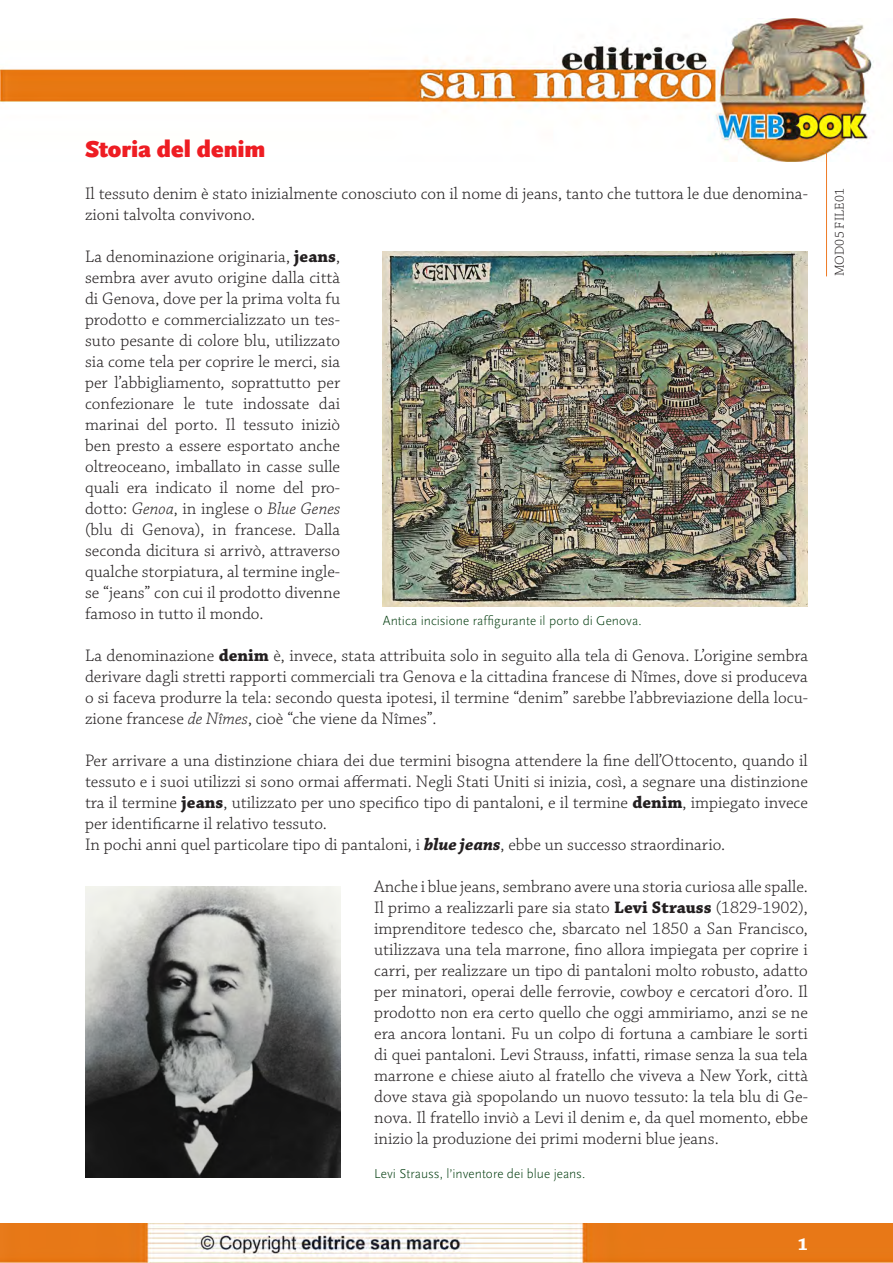
<style>
.page{position:relative;width:893px;height:1263px;background:#fff}
.page>*{position:absolute;margin:0;border:0;box-sizing:border-box;transform-origin:0 0}
.Normale{font:900 24px "Scala Sans";letter-spacing:-.005em;color:#ee1d23}
.t1{font:700 18px "Chaparral Pro";color:#fff}
.Normale-2{font:300 17.55px/21px "Chaparral Pro";color:#231f20;text-align:justify}
.didascalie_verdi{font:300 13.5px "Scala Sans";letter-spacing:.005em;color:#003b0d}
.t2{font:300 13.5px "Chaparral Pro";letter-spacing:.015em;color:#231f20}
.s1{font-weight:700}
.s2{font-style:italic}
.s3{font-weight:700;font-style:italic}
</style>
<div class="page">
<img style="left:0;top:1224px;width:893px;height:39px">
<img style="left:0;top:19px;width:874px;height:143px">
<hr style="left:826px;top:153px;width:1px;height:123px;background:#ee7b26">
<img style="left:85px;top:887px;width:255px;height:291px">
<img style="left:383px;top:251px;width:425px;height:356px">
<p class="Normale" style="left:85px;top:136px;width:182px">Storia del denim</p>
<p class="Normale-2" style="left:85px;top:184px;width:724px">Il tessuto denim è stato inizialmente conosciuto con il nome di jeans, tanto che tuttora le due denomina&shy;zioni talvolta convivono.</p>
<p class="Normale-2" style="left:85px;top:247px;width:257px">La denominazione originaria, <span class="s1">jeans</span>, sembra aver avuto origine dalla città di Genova, dove per la prima volta fu prodotto e commercializzato un tes&shy;suto pesante di colore blu, utilizzato sia come tela per coprire le merci, sia per l’abbigliamento, soprattutto per confezionare le tute indossate dai marinai del porto. Il tessuto iniziò ben presto a essere esportato anche oltreoceano, imballato in casse sulle quali era indicato il nome del pro&shy;dotto: <span class="s2">Genoa</span>, in inglese o <span class="s2">Blue Genes </span>(blu di Genova), in francese. Dalla seconda dicitura si arrivò, attraverso qualche storpiatura, al termine ingle&shy;se “jeans” con cui il prodotto divenne famoso in tutto il mondo.</p>
<p class="Normale-2" style="left:85px;top:646px;width:724px">La denominazione <span class="s1">denim</span> è, invece, stata attribuita solo in seguito alla tela di Genova. L’origine sembra derivare dagli stretti rapporti commerciali tra Genova e la cittadina francese di Nîmes, dove si produceva o si faceva produrre la tela: secondo questa ipotesi, il termine “denim” sarebbe l’abbreviazione della locu&shy;zione francese <span class="s2">de Nîmes</span>, cioè “che viene da Nîmes”.</p>
<p class="Normale-2" style="left:85px;top:751px;width:724px">Per arrivare a una distinzione chiara dei due termini bisogna attendere la fine dell’Ottocento, quando il tessuto e i suoi utilizzi si sono ormai affermati. Negli Stati Uniti si inizia, così, a segnare una distinzione tra il termine <span class="s1">jeans</span>, utilizzato per uno specifico tipo di pantaloni, e il termine <span class="s1">denim</span>, impiegato invece per identificarne il relativo tessuto.</p>
<p class="Normale-2" style="left:85px;top:835px;width:642px">In pochi anni quel particolare tipo di pantaloni, i <span class="s3">blue jeans</span>, ebbe un successo straordinario.</p>
<p class="Normale-2" style="left:374px;top:877px;width:435px">Anche i blue jeans, sembrano avere una storia curiosa alle spalle.<br>Il primo a realizzarli pare sia stato <span class="s1">Levi Strauss</span> (1829-1902), imprenditore tedesco che, sbarcato nel 1850 a San Francisco, utilizzava una tela marrone, fino allora impiegata per coprire i carri, per realizzare un tipo di pantaloni molto robusto, adatto per minatori, operai delle ferrovie, cowboy e cercatori d’oro. Il prodotto non era certo quello che oggi ammiriamo, anzi se ne era ancora lontani. Fu un colpo di fortuna a cambiare le sorti di quei pantaloni. Levi Strauss, infatti, rimase senza la sua tela marrone e chiese aiuto al fratello che viveva a New York, città dove stava già spopolando un nuovo tessuto: la tela blu di Ge&shy;nova. Il fratello inviò a Levi il denim e, da quel momento, ebbe inizio la produzione dei primi moderni blue jeans.</p>
<p class="didascalie_verdi" style="left:383px;top:613px;width:260px">Antica incisione raffigurante il porto di Genova.</p>
<p class="didascalie_verdi" style="left:374px;top:1166px;width:213px">Levi Strauss, l’inventore dei blue jeans.</p>
<p class="t1" style="left:798px;top:1233px;width:12px">1</p>
<p class="t2" style="left:832px;top:276px;width:90px;rotate:-90deg">MOD05 FILE01</p>
</div>
